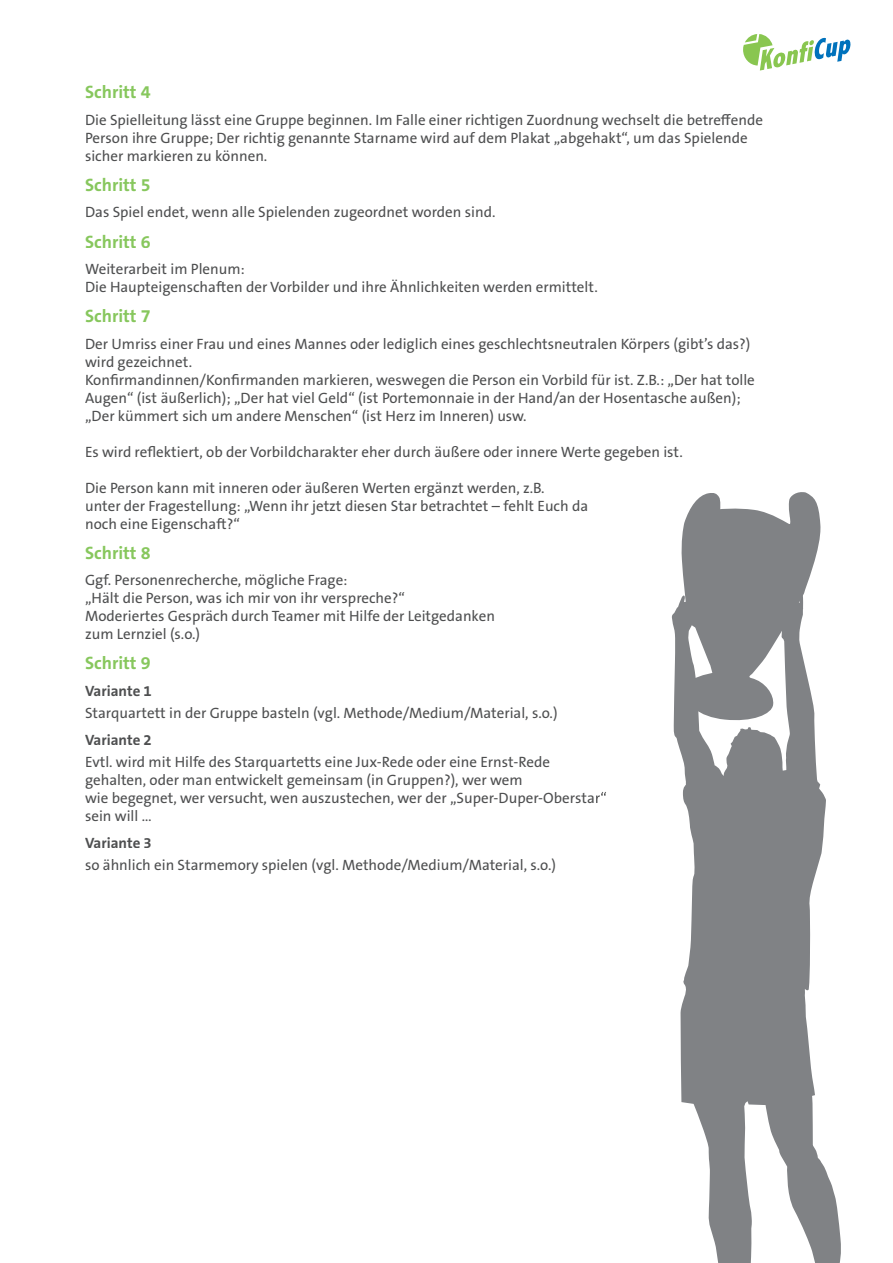
<style>
.page{position:relative;width:893px;height:1263px;background:#fff}
.page>*{position:absolute;margin:0;border:0;box-sizing:border-box;transform-origin:0 0}
.t1{font:700 18px "The Sans OT7";color:#87c75d}
.t2{font:15px/18px "The Sans OT5 Plain";color:#4e4f50}
.t3{font:700 15px "The Sans OT7";color:#4e4f50}
</style>
<div class="page">
<svg style="left:743px;top:34px;width:108px;height:37px"></svg>
<img style="left:596px;top:792px;width:10px;height:11px">
<svg style="left:671px;top:599px;width:170px;height:664px;fill:#808285"></svg>
<svg style="left:681px;top:492px;width:141px;height:230px"></svg>
<p class="t1" style="left:85px;top:81px;width:67px">Schritt 4</p>
<p class="t2" style="left:85px;top:111px;width:679px">Die Spielleitung lässt eine Gruppe beginnen. Im Falle einer richtigen Zuordnung wechselt die betreffende<br>Person ihre Gruppe; Der richtig genannte Starname wird auf dem Plakat „abgehakt“, um das Spielende sicher markieren zu können.</p>
<p class="t1" style="left:85px;top:173px;width:67px">Schritt 5</p>
<p class="t2" style="left:85px;top:204px;width:412px">Das Spiel endet, wenn alle Spielenden zugeordnet worden sind.</p>
<p class="t1" style="left:85px;top:230px;width:67px">Schritt 6</p>
<p class="t2" style="left:85px;top:260px;width:514px">Weiterarbeit im Plenum:<br>Die Haupteigenschaften der Vorbilder und ihre Ähnlichkeiten werden ermittelt.</p>
<p class="t1" style="left:85px;top:305px;width:67px">Schritt 7</p>
<p class="t2" style="left:85px;top:335px;width:671px">Der Umriss einer Frau und eines Mannes oder lediglich eines geschlechtsneutralen Körpers (gibt’s das?) wird gezeichnet.<br>Konfirmandinnen/Konfirmanden markieren, weswegen die Person ein Vorbild für ist. Z.B.: „Der hat tolle Augen“ (ist äußerlich); „Der hat viel Geld“ (ist Portemonnaie in der Hand/an der Hosentasche außen); „Der kümmert sich um andere Menschen“ (ist Herz im Inneren) usw.</p>
<p class="t2" style="left:85px;top:443px;width:599px">Es wird reflektiert, ob der Vorbildcharakter eher durch äußere oder innere Werte gegeben ist.</p>
<p class="t2" style="left:85px;top:479px;width:505px">Die Person kann mit inneren oder äußeren Werten ergänzt werden, z.B.<br>unter der Fragestellung: „Wenn ihr jetzt diesen Star betrachtet – fehlt Euch da noch eine Eigenschaft?“</p>
<p class="t1" style="left:85px;top:541px;width:67px">Schritt 8</p>
<p class="t2" style="left:85px;top:571px;width:411px">Ggf. Personenrecherche, mögliche Frage:<br>„Hält die Person, was ich mir von ihr verspreche?“<br>Moderiertes Gespräch durch Teamer mit Hilfe der Leitgedanken zum Lernziel (s.o.)</p>
<p class="t1" style="left:85px;top:652px;width:67px">Schritt 9</p>
<p class="t3" style="left:85px;top:681px;width:68px">Variante 1</p>
<p class="t2" style="left:85px;top:704px;width:474px">Starquartett in der Gruppe basteln (vgl. Methode/Medium/Material, s.o.)</p>
<p class="t3" style="left:85px;top:730px;width:68px">Variante 2</p>
<p class="t2" style="left:85px;top:753px;width:523px">Evtl. wird mit Hilfe des Starquartetts eine Jux-Rede oder eine Ernst-Rede gehalten, oder man entwickelt gemeinsam (in Gruppen?), wer wem<br>wie begegnet, wer versucht, wen auszustechen, wer der „Super-Duper-Oberstar“ sein will …</p>
<p class="t3" style="left:85px;top:833px;width:68px">Variante 3</p>
<p class="t2" style="left:85px;top:856px;width:472px">so ähnlich ein Starmemory spielen (vgl. Methode/Medium/Material, s.o.)</p>
</div>
